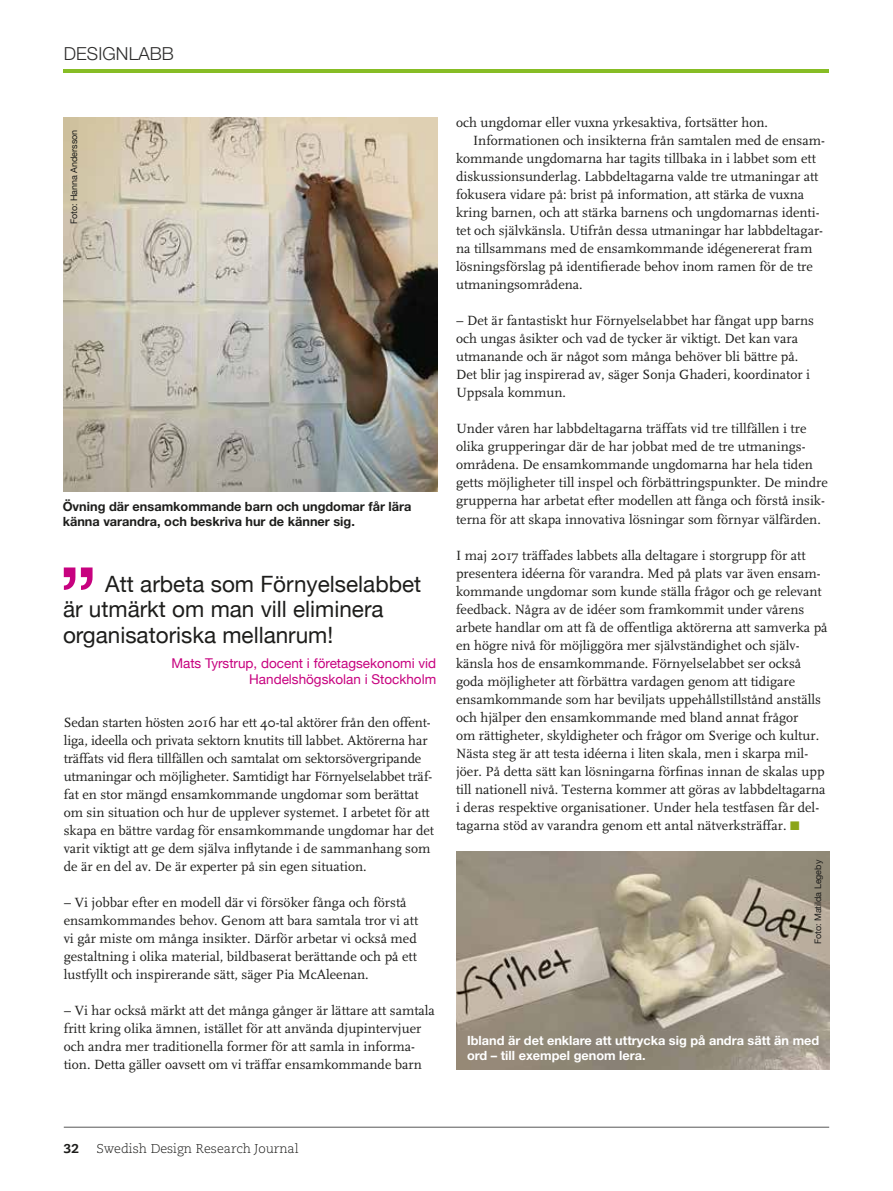
<style>
.page{position:relative;width:893px;height:1191px;background:#fff}
.page>*{position:absolute;margin:0;border:0;box-sizing:border-box;transform-origin:0 0}
.t1{font:22.5px/25.5px "Helvetica Neue";color:#1d1d1b}
.t2{font:300 18px "Helvetica Neue";letter-spacing:.005em;color:#2e2d2c}
.t3{font:13.95px/18px "FF Scala";color:#1d1d1b}
.t4{font:13.5px/16.5px "Helvetica Neue";color:#c7027f;text-align:right}
.t5{font:700 12.75px/15px "Helvetica Neue";color:#1d1d1b}
.t6{font:700 12.75px/15px "Helvetica Neue";color:#fff}
.t7{font:300 12.75px "Caecilia";color:#1d1d1b}
.t8{font:800 12.75px "Caecilia";color:#1d1d1b}
.t9{font:9px "Helvetica Neue";letter-spacing:-.005em;color:#1d1d1b}
.s1{color:#8ba517}
</style>
<div class="page">
<hr style="left:64px;top:1126px;width:765px;height:1px;background:#575756">
<hr style="left:64px;top:69px;width:765px;height:4px;background:#87bd25">
<svg style="left:64px;top:567px;width:29px;height:23px"></svg>
<img style="left:456px;top:851px;width:373px;height:218px">
<img style="left:63px;top:117px;width:375px;height:374px">
<p class="t2" style="left:64px;top:42px;width:112px">DESIGNLABB</p>
<p class="t9" style="left:68px;top:224px;width:96px;rotate:-90deg">Foto: Hanna Andersson</p>
<p class="t5" style="left:63px;top:498px;width:350px">Övning där ensamkommande barn och ungdomar får lära känna varandra, och beskriva hur de känner sig.</p>
<h1 class="t1" style="left:63px;top:572px;width:360px;text-indent:42px">Att arbeta som Förnyelselabbet är utmärkt om man vill eliminera organisatoriska mellanrum!</h1>
<p class="t4" style="left:171px;top:655px;width:266px">Mats Tyrstrup, docent i företagsekonomi vid<br>Handelshögskolan i Stockholm</p>
<p class="t3" style="left:64px;top:714px;width:372px">Sedan starten hösten 2016 har ett 40-tal aktörer från den offent&shy;liga, ideella och privata sektorn knutits till labbet. Aktörerna har träffats vid flera tillfällen och samtalat om sektorsövergripande utmaningar och möjligheter. Samtidigt har Förnyelselabbet träf&shy;fat en stor mängd ensamkommande ungdomar som berättat om sin situation och hur de upplever systemet. I arbetet för att skapa en bättre vardag för ensamkommande ungdomar har det varit viktigt att ge dem själva inflytande i de sammanhang som de är en del av. De är experter på sin egen situation.</p>
<p class="t3" style="left:64px;top:894px;width:356px">– Vi jobbar efter en modell där vi försöker fånga och förstå ensamkommandes behov. Genom att bara samtala tror vi att vi går miste om många insikter. Därför arbetar vi också med gestaltning i olika material, bildbaserat berättande och på ett lustfyllt och inspirerande sätt, säger Pia McAleenan.</p>
<p class="t3" style="left:64px;top:1002px;width:373px">– Vi har också märkt att det många gånger är lättare att samtala fritt kring olika ämnen, istället för att använda djupintervjuer och andra mer traditionella former för att samla in informa&shy;tion. Detta gäller oavsett om vi träffar ensamkommande barn</p>
<p class="t3" style="left:456px;top:114px;width:313px">och ungdomar eller vuxna yrkesaktiva, fortsätter hon.</p>
<p class="t3" style="left:473px;top:132px;width:353px">Informationen och insikterna från samtalen med de ensam-</p>
<p class="t3" style="left:456px;top:150px;width:361px">kommande ungdomarna har tagits tillbaka in i labbet som ett</p>
<p class="t3" style="left:456px;top:168px;width:364px">diskussionsunderlag. Labbdeltagarna valde tre utmaningar att</p>
<p class="t3" style="left:456px;top:186px;width:350px">fokusera vidare på: brist på information, att stärka de vuxna</p>
<p class="t3" style="left:456px;top:204px;width:365px">kring barnen, och att stärka barnens och ungdomarnas identi-</p>
<p class="t3" style="left:456px;top:222px;width:369px">tet och självkänsla. Utifrån dessa utmaningar har labbdeltagar-</p>
<p class="t3" style="left:456px;top:240px;width:358px">na tillsammans med de ensamkommande idégenererat fram</p>
<p class="t3" style="left:456px;top:258px;width:358px">lösningsförslag på identifierade behov inom ramen för de tre</p>
<p class="t3" style="left:456px;top:276px;width:128px">utmaningsområdena.</p>
<p class="t3" style="left:456px;top:312px;width:359px">– Det är fantastiskt hur Förnyelselabbet har fångat upp barns och ungas åsikter och vad de tycker är viktigt. Det kan vara utmanande och är något som många behöver bli bättre på.<br>Det blir jag inspirerad av, säger Sonja Ghaderi, koordinator i Uppsala kommun.</p>
<p class="t3" style="left:456px;top:420px;width:373px">Under våren har labbdeltagarna träffats vid tre tillfällen i tre olika grupperingar där de har jobbat med de tre utmanings&shy;områdena. De ensamkommande ungdomarna har hela tiden getts möjligheter till inspel och förbättringspunkter. De mindre grupperna har arbetat efter modellen att fånga och förstå insik&shy;terna för att skapa innovativa lösningar som förnyar välfärden.</p>
<p class="t3" style="left:456px;top:546px;width:373px">I maj 2017 träffades labbets alla deltagare i storgrupp för att presentera idéerna för varandra. Med på plats var även ensam&shy;kommande ungdomar som kunde ställa frågor och ge relevant feedback. Några av de idéer som framkommit under vårens arbete handlar om att få de offentliga aktörerna att samverka på en högre nivå för möjliggöra mer självständighet och själv&shy;känsla hos de ensamkommande. Förnyelselabbet ser också goda möjligheter att förbättra vardagen genom att tidigare ensamkommande som har beviljats uppehållstillstånd anställs och hjälper den ensamkommande med bland annat frågor<br>om rättigheter, skyldigheter och frågor om Sverige och kultur.<br>Nästa steg är att testa idéerna i liten skala, men i skarpa mil&shy;jöer. På detta sätt kan lösningarna förfinas innan de skalas upp till nationell nivå. Testerna kommer att göras av labbdeltagarna i deras respektive organisationer. Under hela testfasen får del&shy;tagarna stöd av varandra genom ett antal nätverksträffar. <span class="s1">■</span></p>
<p class="t9" style="left:811px;top:944px;width:86px;rotate:-90deg">Foto: Matilda Legeby</p>
<p class="t6" style="left:467px;top:1032px;width:354px">Ibland är det enklare att uttrycka sig på andra sätt än med ord – till exempel genom lera.</p>
<p class="t8" style="left:64px;top:1140px;width:17px">32</p>
<p class="t7" style="left:97px;top:1141px;width:204px">Swedish Design Research Journal</p>
</div>
